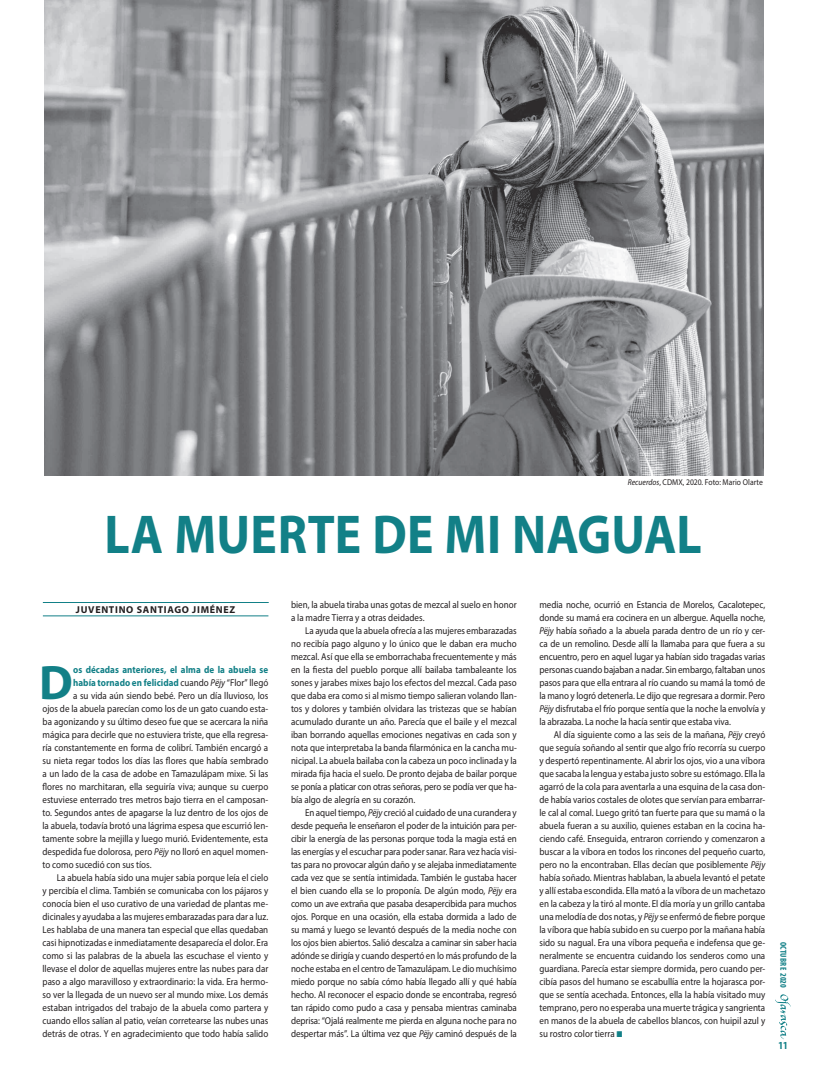
<style>
.page{position:relative;width:822px;height:1089px;background:#fff}
.page>*{position:absolute;margin:0;border:0;box-sizing:border-box;transform-origin:0 0}
.t1{font:700 55px "Myriad Pro";letter-spacing:.005em;color:#128087;scale:.9 1}
.t2{font:700 48.6px "Myriad Pro";color:#128087}
.t3{font:700 condensed 10.8px "Myriad Pro";color:#128087}
.t4{font:10px/13px "Myriad Pro";color:#231f20;text-align:justify;scale:.9 1}
.t5{font:700 10px "Myriad Pro";letter-spacing:.005em;color:#128087;scale:.9 1}
.t6{font:700 10px "Myriad Pro";letter-spacing:.07em;color:#231f20}
.t7{font:700 condensed 8.7px "Myriad Pro";letter-spacing:.02em;color:#128087}
.t8{font:8.5px "Myriad Pro";letter-spacing:.005em;color:#231f20;scale:.9 1}
.s1{font-style:italic}
.s2{font-weight:400;color:#231f20}
.s3{font-weight:400;font-style:italic;color:#231f20}
.s4{font-family:"Monotype Sorts";font-size:8px;color:#128087}
</style>
<div class="page">
<img style="left:44px;top:0;width:719px;height:476px">
<hr style="left:43px;top:602px;width:226px;height:1px;background:#128087">
<hr style="left:43px;top:616px;width:225px;height:1px;background:#128087">
<img style="left:775px;top:994px;width:16px;height:45px">
<p class="t8" style="left:628px;top:477px;width:152px"><span class="s1">Recuerdos</span>, CDMX, 2020. Foto: Mario Olarte</p>
<h1 class="t1" style="left:105px;top:499px;width:665px">LA MUERTE DE MI NAGUAL</h1>
<p class="t6" style="left:76px;top:603px;width:161px">JUVENTINO SANTIAGO JIMÉNEZ</p>
<h2 class="t2" style="left:39px;top:651px;width:35px">D</h2>
<p class="t5" style="left:73px;top:663px;width:218px">os décadas anteriores, el alma de la abuela se</p>
<p class="t5" style="left:73px;top:676px;width:218px">había tornado en felicidad <span class="s2">cuando</span> <span class="s3">Pëjy</span> <span class="s2">“Flor” llegó</span></p>
<p class="t4" style="left:73px;top:689px;width:218px">a su vida aún siendo bebé. Pero un día lluvioso, los</p>
<p class="t4" style="left:43px;top:702px;width:252px">ojos de la abuela parecían como los de un gato cuando esta-</p>
<p class="t4" style="left:43px;top:715px;width:252px">ba agonizando y su último deseo fue que se acercara la niña</p>
<p class="t4" style="left:43px;top:728px;width:252px">mágica para decirle que no estuviera triste, que ella regresa-</p>
<p class="t4" style="left:43px;top:741px;width:252px">ría constantemente en forma de colibrí. También encargó a</p>
<p class="t4" style="left:43px;top:754px;width:252px">su nieta regar todos los días las flores que había sembrado</p>
<p class="t4" style="left:43px;top:767px;width:252px">a un lado de la casa de adobe en Tamazulápam mixe. Si las</p>
<p class="t4" style="left:43px;top:780px;width:252px">flores no marchitaran, ella seguiría viva; aunque su cuerpo</p>
<p class="t4" style="left:43px;top:793px;width:252px">estuviese enterrado tres metros bajo tierra en el camposan-</p>
<p class="t4" style="left:43px;top:806px;width:252px">to. Segundos antes de apagarse la luz dentro de los ojos de</p>
<p class="t4" style="left:43px;top:819px;width:252px">la abuela, todavía brotó una lágrima espesa que escurrió len-</p>
<p class="t4" style="left:43px;top:832px;width:252px">tamente sobre la mejilla y luego murió. Evidentemente, esta</p>
<p class="t4" style="left:43px;top:845px;width:252px">despedida fue dolorosa, pero <span class="s1">Pëjy</span> no lloró en aquel momen-</p>
<p class="t4" style="left:43px;top:858px;width:123px">to como sucedió con sus tíos.</p>
<p class="t4" style="left:57px;top:871px;width:237px">La abuela había sido una mujer sabia porque leía el cielo</p>
<p class="t4" style="left:43px;top:884px;width:252px">y percibía el clima. También se comunicaba con los pájaros y</p>
<p class="t4" style="left:43px;top:897px;width:252px">conocía bien el uso curativo de una variedad de plantas me-</p>
<p class="t4" style="left:43px;top:910px;width:252px">dicinales y ayudaba a las mujeres embarazadas para dar a luz.</p>
<p class="t4" style="left:43px;top:923px;width:252px">Les hablaba de una manera tan especial que ellas quedaban</p>
<p class="t4" style="left:43px;top:936px;width:252px">casi hipnotizadas e inmediatamente desaparecía el dolor. Era</p>
<p class="t4" style="left:43px;top:949px;width:252px">como si las palabras de la abuela las escuchase el viento y</p>
<p class="t4" style="left:43px;top:962px;width:252px">llevase el dolor de aquellas mujeres entre las nubes para dar</p>
<p class="t4" style="left:43px;top:975px;width:252px">paso a algo maravilloso y extraordinario: la vida. Era hermo-</p>
<p class="t4" style="left:43px;top:988px;width:252px">so ver la llegada de un nuevo ser al mundo mixe. Los demás</p>
<p class="t4" style="left:43px;top:1001px;width:252px">estaban intrigados del trabajo de la abuela como partera y</p>
<p class="t4" style="left:43px;top:1014px;width:252px">cuando ellos salían al patio, veían corretearse las nubes unas</p>
<p class="t4" style="left:43px;top:1027px;width:252px">detrás de otras. Y en agradecimiento que todo había salido</p>
<p class="t4" style="left:291px;top:598px;width:252px">bien, la abuela tiraba unas gotas de mezcal al suelo en honor a la madre Tierra y a otras deidades.</p>
<p class="t4" style="left:291px;top:624px;width:252px;text-indent:14px">La ayuda que la abuela ofrecía a las mujeres embarazadas no recibía pago alguno y lo único que le daban era mucho mezcal. Así que ella se emborrachaba frecuentemente y más en la fiesta del pueblo porque allí bailaba tambaleante los sones y jarabes mixes bajo los efectos del mezcal. Cada paso que daba era como si al mismo tiempo salieran volando llan&shy;tos y dolores y también olvidara las tristezas que se habían acumulado durante un año. Parecía que el baile y el mezcal iban borrando aquellas emociones negativas en cada son y nota que interpretaba la banda filarmónica en la cancha mu&shy;nicipal. La abuela bailaba con la cabeza un poco inclinada y la mirada fija hacia el suelo. De pronto dejaba de bailar porque se ponía a platicar con otras señoras, pero se podía ver que ha&shy;bía algo de alegría en su corazón.</p>
<p class="t4" style="left:291px;top:806px;width:252px;text-indent:14px">En aquel tiempo, <span class="s1">Pëjy</span> creció al cuidado de una curandera y desde pequeña le enseñaron el poder de la intuición para per&shy;cibir la energía de las personas porque toda la magia está en las energías y el escuchar para poder sanar. Rara vez hacía visi&shy;tas para no provocar algún daño y se alejaba inmediatamente cada vez que se sentía intimidada. También le gustaba hacer el bien cuando ella se lo proponía. De algún modo, <span class="s1">Pëjy</span> era como un ave extraña que pasaba desapercibida para muchos ojos. Porque en una ocasión, ella estaba dormida a lado de su mamá y luego se levantó después de la media noche con los ojos bien abiertos. Salió descalza a caminar sin saber hacia adónde se dirigía y cuando despertó en lo más profundo de la noche estaba en el centro de Tamazulápam. Le dio muchísimo miedo porque no sabía cómo había llegado allí y qué había hecho. Al reconocer el espacio donde se encontraba, regresó tan rápido como pudo a casa y pensaba mientras caminaba deprisa: “Ojalá realmente me pierda en alguna noche para no despertar más”. La última vez que <span class="s1">Pëjy</span> caminó después de la</p>
<p class="t4" style="left:539px;top:598px;width:252px">media noche, ocurrió en Estancia de Morelos, Cacalotepec, donde su mamá era cocinera en un albergue. Aquella noche, <span class="s1">Pëjy</span> había soñado a la abuela parada dentro de un río y cer&shy;ca de un remolino. Desde allí la llamaba para que fuera a su encuentro, pero en aquel lugar ya habían sido tragadas varias personas cuando bajaban a nadar. Sin embargo, faltaban unos pasos para que ella entrara al río cuando su mamá la tomó de la mano y logró detenerla. Le dijo que regresara a dormir. Pero <span class="s1">Pëjy</span> disfrutaba el frío porque sentía que la noche la envolvía y la abrazaba. La noche la hacía sentir que estaba viva.</p>
<p class="t4" style="left:539px;top:728px;width:252px;text-indent:14px">Al día siguiente como a las seis de la mañana, <span class="s1">Pëjy</span> creyó que seguía soñando al sentir que algo frío recorría su cuerpo y despertó repentinamente. Al abrir los ojos, vio a una víbora que sacaba la lengua y estaba justo sobre su estómago. Ella la agarró de la cola para aventarla a una esquina de la casa don&shy;de había varios costales de olotes que servían para embarrar&shy;le cal al comal. Luego gritó tan fuerte para que su mamá o la abuela fueran a su auxilio, quienes estaban en la cocina ha&shy;ciendo café. Enseguida, entraron corriendo y comenzaron a buscar a la víbora en todos los rincones del pequeño cuarto, pero no la encontraban. Ellas decían que posiblemente <span class="s1">Pëjy </span>había soñado. Mientras hablaban, la abuela levantó el petate y allí estaba escondida. Ella mató a la víbora de un machetazo en la cabeza y la tiró al monte. El día moría y un grillo cantaba una melodía de dos notas, y <span class="s1">Pëjy</span> se enfermó de fiebre porque la víbora que había subido en su cuerpo por la mañana había sido su nagual. Era una víbora pequeña e indefensa que ge&shy;neralmente se encuentra cuidando los senderos como una guardiana. Parecía estar siempre dormida, pero cuando per&shy;cibía pasos del humano se escabullía entre la hojarasca por&shy;que se sentía acechada. Entonces, ella la había visitado muy temprano, pero no esperaba una muerte trágica y sangrienta en manos de la abuela de cabellos blancos, con huipil azul y su rostro color tierra <span class="s4">n</span></p>
<p class="t7" style="left:789px;top:942px;width:47px;rotate:90deg">OCTUBRE 2020</p>
<p class="t3" style="left:779px;top:1039px;width:11px">11</p>
</div>
